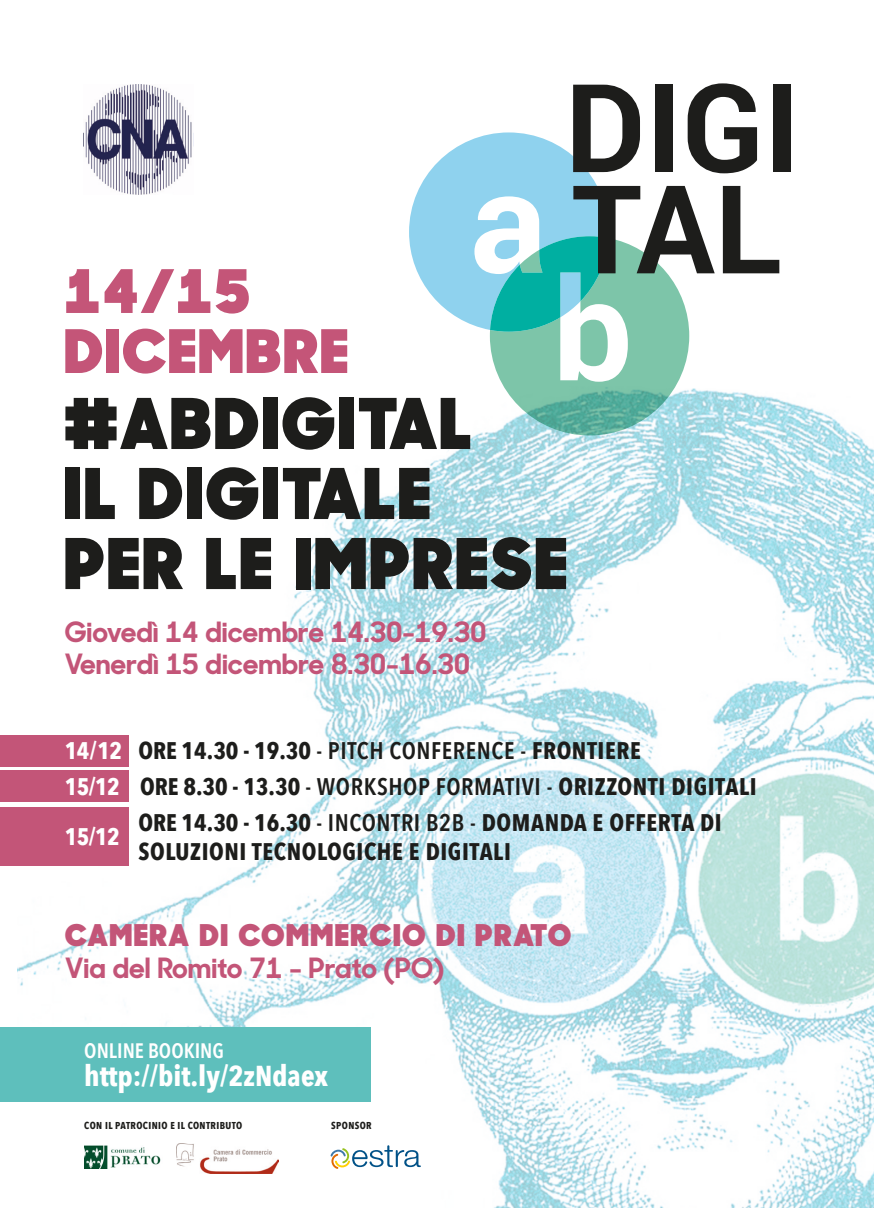
<style>
.page{position:relative;width:874px;height:1225px;background:#fff}
.page>*{position:absolute;margin:0;border:0;box-sizing:border-box;transform-origin:0 0}
.t1{font:900 70px/70px "Sharp Sans No 1";letter-spacing:.05em;color:#1d1d1b}
.t2{font:900 60px/60px "Sharp Sans No 1";letter-spacing:.05em;color:#c45578}
.t3{font:900 30px "Sharp Sans No 1";letter-spacing:.07em;color:#c35578}
.t4{font:700 28.8px "Avenir Next Condensed";color:#fff}
.t5{font:700 28px/32px "Sharp Sans No 1";color:#c35578}
.t6{font:700 24px/35.8px "Avenir Next Condensed";letter-spacing:.025em;color:#1d1d1b}
.t7{font:700 24px/50px "Avenir Next Condensed";letter-spacing:-.025em;color:#fff}
.t8{font:600 20.8px "Avenir Next Condensed";color:#fff}
.t9{font:700 10px "Avenir Next Condensed";letter-spacing:.04em;color:#1d1d1b}
.s1{color:#fff}
.s2{font-weight:600}
</style>
<div class="page">
<img style="left:17px;top:399px;width:856px;height:809px">
<div style="left:0;top:735px;width:128px;height:31px;background:#c35578"></div>
<div style="left:0;top:1072px;width:426px;height:153px;background:#fff"></div>
<div style="left:0;top:1027px;width:370px;height:74px;background:#5ebfbc"></div>
<div style="left:772px;top:85px;width:18px;height:87px;background:#1d1d1b"></div>
<svg style="left:409px;top:83px;width:370px;height:352px"></svg>
<img style="left:83px;top:85px;width:109px;height:110px">
<div style="left:0;top:771px;width:128px;height:31px;background:#c35578"></div>
<div style="left:0;top:807px;width:128px;height:59px;background:#c35578"></div>
<img style="left:177px;top:1143px;width:102px;height:30px">
<img style="left:84px;top:1145px;width:77px;height:23px">
<svg style="left:330px;top:1145px;width:90px;height:24px"></svg>
<h2 class="t2" style="left:65px;top:259px;width:284px">14/15<br>DICEMBRE</h2>
<h1 class="t1" style="left:65px;top:386px;width:503px">#ABDIGITAL<br>IL DIGITALE<br>PER LE IMPRESE</h1>
<p class="t5" style="left:65px;top:614px;width:423px">Giovedì 14 dicembre 14.30-19.30<br>Venerdì 15 dicembre 8.30-16.30</p>
<p class="t6" style="left:138px;top:732px;width:619px;text-indent:-74px"><span class="s1">14/12</span> ORE 14.30 - 19.30 <span class="s2">- PITCH CONFERENCE -</span> FRONTIERE<br>ORE 8.30 - 13.30 <span class="s2">- WORKSHOP FORMATIVI -</span> ORIZZONTI DIGITALI<br>ORE 14.30 - 16.30 <span class="s2">- INCONTRI B2B -</span> DOMANDA E OFFERTA DI</p>
<p class="t6" style="left:138px;top:833px;width:374px">SOLUZIONI TECNOLOGICHE E DIGITALI</p>
<p class="t7" style="left:65px;top:761px;width:57px">15/12<br>15/12</p>
<p class="t3" style="left:65px;top:913px;width:507px">CAMERA DI COMMERCIO DI PRATO</p>
<p class="t5" style="left:65px;top:950px;width:380px">Via del Romito 71 - Prato (PO)</p>
<p class="t8" style="left:84px;top:1032px;width:141px">ONLINE BOOKING</p>
<p class="t4" style="left:84px;top:1057px;width:245px">http://bit.ly/2zNdaex</p>
<p class="t9" style="left:84px;top:1119px;width:159px">CON IL PATROCINIO E IL CONTRIBUTO</p>
<p class="t9" style="left:331px;top:1119px;width:42px">SPONSOR</p>
</div>
